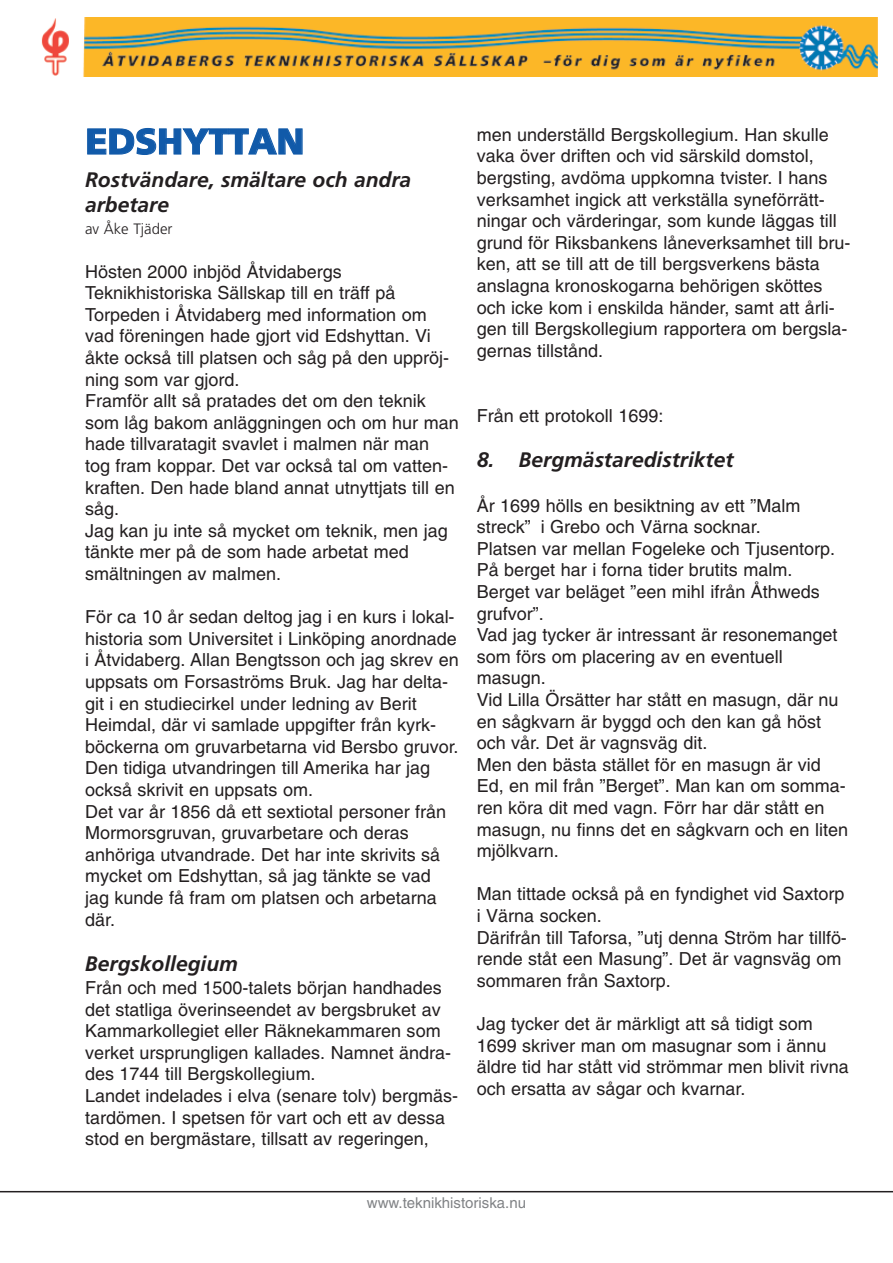
<style>
.page{position:relative;width:893px;height:1263px;background:#fff}
.page>*{position:absolute;margin:0;border:0;box-sizing:border-box;transform-origin:0 0}
.t1{font:900 36px "Frutiger";letter-spacing:-.005em;color:#115aa9}
.t2{font:italic 700 21px/25.2px "Frutiger";color:#231f20}
.t3{font:18px/21.6px "Helvetica";color:#231f20}
.t4{font:15px "Helvetica";color:#808285}
.t5{font:300 15px "Frutiger";color:#231f20}
</style>
<div class="page">
<hr style="left:0;top:1191px;width:893px;height:1px;background:#231f20">
<img style="left:41px;top:17px;width:837px;height:60px">
<h1 class="t1" style="left:86px;top:127px;width:220px">EDSHYTTAN</h1>
<p class="t2" style="left:85px;top:168px;width:328px">Rostvändare, smältare och andra arbetare</p>
<p class="t5" style="left:85px;top:223px;width:89px">av Åke Tjäder</p>
<p class="t3" style="left:85px;top:262px;width:375px">Hösten 2000 inbjöd Åtvidabergs Teknikhistoriska Sällskap till en träff på Torpeden i Åtvidaberg med information om vad föreningen hade gjort vid Edshyttan. Vi åkte också till platsen och såg på den uppröj&shy;ning som var gjord.<br>Framför allt så pratades det om den teknik som låg bakom anläggningen och om hur man hade tillvaratagit svavlet i malmen när man<br>tog fram koppar. Det var också tal om vatten&shy;kraften. Den hade bland annat utnyttjats till en såg.<br>Jag kan ju inte så mycket om teknik, men jag tänkte mer på de som hade arbetat med smältningen av malmen.</p>
<p class="t3" style="left:85px;top:608px;width:375px">För ca 10 år sedan deltog jag i en kurs i lokal&shy;historia som Universitet i Linköping anordnade i Åtvidaberg. Allan Bengtsson och jag skrev en uppsats om Forsaströms Bruk. Jag har delta&shy;git i en studiecirkel under ledning av Berit Heimdal, där vi samlade uppgifter från kyrk&shy;böckerna om gruvarbetarna vid Bersbo gruvor.<br>Den tidiga utvandringen till Amerika har jag också skrivit en uppsats om.<br>Det var år 1856 då ett sextiotal personer från Mormorsgruvan, gruvarbetare och deras anhöriga utvandrade. Det har inte skrivits så mycket om Edshyttan, så jag tänkte se vad jag kunde få fram om platsen och arbetarna där.</p>
<p class="t2" style="left:85px;top:953px;width:154px">Bergskollegium</p>
<p class="t3" style="left:85px;top:978px;width:375px">Från och med 1500-talets början handhades det statliga överinseendet av bergsbruket av Kammarkollegiet eller Räknekammaren som verket ursprungligen kallades. Namnet ändra&shy;des 1744 till Bergskollegium.<br>Landet indelades i elva (senare tolv) bergmäs&shy;tardömen. I spetsen för vart och ett av dessa stod en bergmästare, tillsatt av regeringen,</p>
<p class="t3" style="left:477px;top:125px;width:375px">men underställd Bergskollegium. Han skulle vaka över driften och vid särskild domstol, bergsting, avdöma uppkomna tvister. I hans verksamhet ingick att verkställa syneförrätt&shy;ningar och värderingar, som kunde läggas till grund för Riksbankens låneverksamhet till bru&shy;ken, att se till att de till bergsverkens bästa anslagna kronoskogarna behörigen sköttes och icke kom i enskilda händer, samt att årli&shy;gen till Bergskollegium rapportera om bergsla&shy;gernas tillstånd.</p>
<p class="t3" style="left:477px;top:406px;width:188px">Från ett protokoll 1699:</p>
<p class="t2" style="left:477px;top:449px;width:258px">8. Bergmästaredistriktet</p>
<p class="t3" style="left:477px;top:496px;width:373px">År 1699 hölls en besiktning av ett ”Malm streck” i Grebo och Värna socknar.<br>Platsen var mellan Fogeleke och Tjusentorp.<br>På berget har i forna tider brutits malm.<br>Berget var beläget ”een mihl ifrån Åthweds grufvor”.<br>Vad jag tycker är intressant är resonemanget som förs om placering av en eventuell masugn.<br>Vid Lilla Örsätter har stått en masugn, där nu en sågkvarn är byggd och den kan gå höst och vår. Det är vagnsväg dit.<br>Men den bästa stället för en masugn är vid Ed, en mil från ”Berget”. Man kan om somma&shy;ren köra dit med vagn. Förr har där stått en masugn, nu finns det en sågkvarn och en liten mjölkvarn.</p>
<p class="t3" style="left:477px;top:885px;width:372px">Man tittade också på en fyndighet vid Saxtorp i Värna socken.<br>Därifrån till Taforsa, ”utj denna Ström har tillfö&shy;rende ståt een Masung”. Det är vagnsväg om sommaren från Saxtorp.</p>
<p class="t3" style="left:477px;top:1014px;width:374px">Jag tycker det är märkligt att så tidigt som 1699 skriver man om masugnar som i ännu äldre tid har stått vid strömmar men blivit rivna och ersatta av sågar och kvarnar.</p>
<p class="t4" style="left:367px;top:1197px;width:161px">www.teknikhistoriska.nu</p>
</div>
